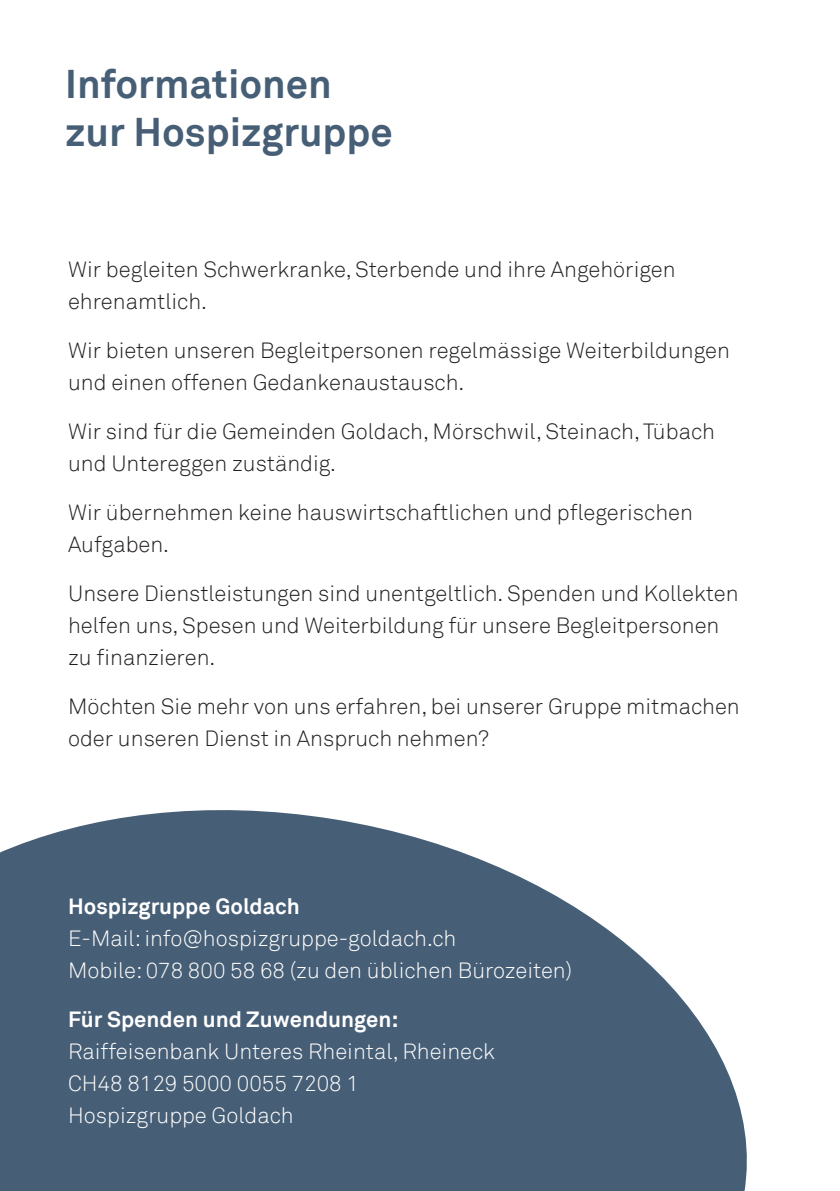
<style>
.page{position:relative;width:840px;height:1191px;background:#fff}
.page>*{position:absolute;margin:0;border:0;box-sizing:border-box;transform-origin:0 0}
.t1{font:700 40px/48px "Akkurat";color:#475f76}
.t2{font:300 22px/32px "Akkurat";color:#231f20}
.t3{font:300 22px/32px "Akkurat";color:#fff}
.s1{font-weight:700}
</style>
<div class="page">
<svg style="left:0;top:810px;width:747px;height:381px;fill:#475f76"></svg>
<p class="t1" style="left:65px;top:60px;width:329px">Informationen zur Hospizgruppe</p>
<p class="t2" style="left:68px;top:253px;width:608px">Wir begleiten Schwerkranke, Sterbende und ihre Angehörigen ehrenamtlich.</p>
<p class="t2" style="left:68px;top:334px;width:663px">Wir bieten unseren Begleitpersonen regelmässige Weiterbildungen und einen offenen Gedankenaustausch.</p>
<p class="t2" style="left:68px;top:415px;width:648px">Wir sind für die Gemeinden Goldach, Mörschwil, Steinach, Tübach und Untereggen zuständig.</p>
<p class="t2" style="left:68px;top:496px;width:626px">Wir übernehmen keine hauswirtschaftlichen und pflegerischen<br>Aufgaben.</p>
<p class="t2" style="left:68px;top:578px;width:671px">Unsere Dienstleistungen sind unentgeltlich. Spenden und Kollekten helfen uns, Spesen und Weiterbildung für unsere Begleitpersonen zu finanzieren.</p>
<p class="t2" style="left:68px;top:691px;width:672px">Möchten Sie mehr von uns erfahren, bei unserer Gruppe mitmachen oder unseren Dienst in Anspruch nehmen?</p>
<p class="t3" style="left:68px;top:891px;width:505px"><span class="s1">Hospizgruppe Goldach<br></span>E-Mail: info@hospizgruppe-goldach.ch<br>Mobile: 078 800 58 68 (zu den üblichen Bürozeiten)</p>
<p class="t3" style="left:68px;top:1004px;width:428px"><span class="s1">Für Spenden und Zuwendungen:<br></span>Raiffeisenbank Unteres Rheintal, Rheineck<br>CH48 8129 5000 0055 7208 1<br>Hospizgruppe Goldach</p>
</div>
